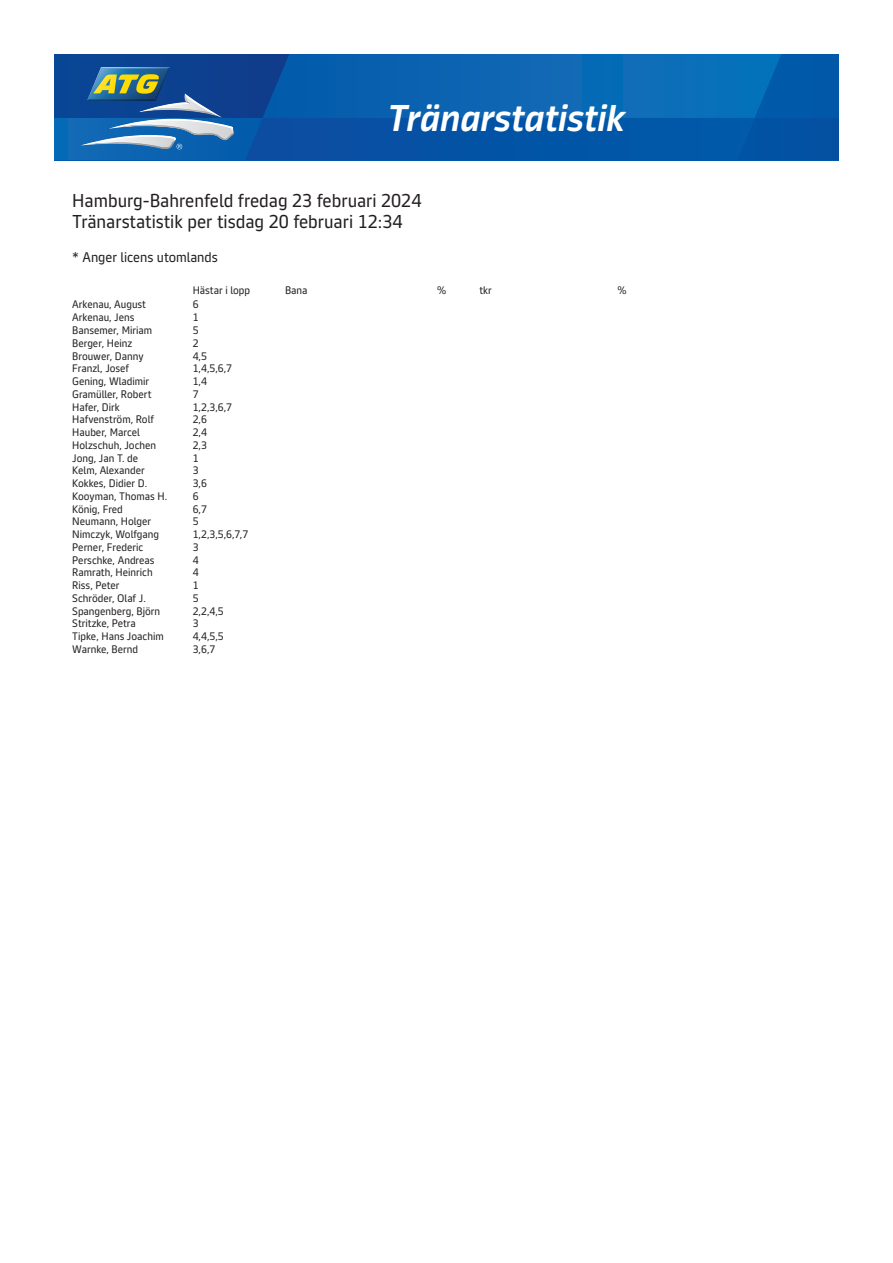
<style>
.page{position:relative;width:893px;height:1263px;background:#fff}
.page>*{position:absolute;margin:0;border:0;box-sizing:border-box;transform-origin:0 0}
.t1{font:italic 700 36px "ATG Text";color:#fff}
.t2{font:18px/21.6px "ATG Text";color:#231f20}
.t3{font:13.5px "ATG Text";color:#231f20}
.t4{font:10.5px "ATG Text";color:#231f20}
</style>
<div class="page">
<svg style="left:54px;top:54px;width:785px;height:106px"></svg>
<h1 class="t1" style="left:387px;top:100px;width:239px">Tränarstatistik</h1>
<h2 class="t2" style="left:72px;top:190px;width:351px">Hamburg-Bahrenfeld fredag 23 februari 2024<br>Tränarstatistik per tisdag 20 februari 12:34</h2>
<p class="t3" style="left:72px;top:250px;width:147px">* Anger licens utomlands</p>
<p class="t4" style="left:193px;top:285px;width:59px">Hästar i lopp</p>
<p class="t4" style="left:285px;top:285px;width:24px">Bana</p>
<p class="t4" style="left:437px;top:285px;width:11px">%</p>
<p class="t4" style="left:479px;top:285px;width:14px">tkr</p>
<p class="t4" style="left:618px;top:285px;width:11px">%</p>
<p class="t4" style="left:72px;top:299px;width:75px">Arkenau, August</p>
<p class="t4" style="left:193px;top:299px;width:7px">6</p>
<p class="t4" style="left:72px;top:312px;width:64px">Arkenau, Jens</p>
<p class="t4" style="left:193px;top:312px;width:7px">1</p>
<p class="t4" style="left:72px;top:325px;width:81px">Bansemer, Miriam</p>
<p class="t4" style="left:193px;top:325px;width:7px">5</p>
<p class="t4" style="left:72px;top:338px;width:61px">Berger, Heinz</p>
<p class="t4" style="left:193px;top:338px;width:7px">2</p>
<p class="t4" style="left:72px;top:350px;width:73px">Brouwer, Danny</p>
<p class="t4" style="left:193px;top:350px;width:16px">4,5</p>
<p class="t4" style="left:72px;top:363px;width:59px">Franzl, Josef</p>
<p class="t4" style="left:193px;top:363px;width:41px">1,4,5,6,7</p>
<p class="t4" style="left:72px;top:376px;width:78px">Gening, Wladimir</p>
<p class="t4" style="left:193px;top:376px;width:16px">1,4</p>
<p class="t4" style="left:72px;top:389px;width:81px">Gramüller, Robert</p>
<p class="t4" style="left:193px;top:389px;width:7px">7</p>
<p class="t4" style="left:72px;top:401px;width:49px">Hafer, Dirk</p>
<p class="t4" style="left:193px;top:401px;width:41px">1,2,3,6,7</p>
<p class="t4" style="left:72px;top:414px;width:83px">Hafvenström, Rolf</p>
<p class="t4" style="left:193px;top:414px;width:16px">2,6</p>
<p class="t4" style="left:72px;top:427px;width:69px">Hauber, Marcel</p>
<p class="t4" style="left:193px;top:427px;width:16px">2,4</p>
<p class="t4" style="left:72px;top:440px;width:85px">Holzschuh, Jochen</p>
<p class="t4" style="left:193px;top:440px;width:16px">2,3</p>
<p class="t4" style="left:72px;top:452px;width:67px">Jong, Jan T. de</p>
<p class="t4" style="left:193px;top:452px;width:7px">1</p>
<p class="t4" style="left:72px;top:465px;width:74px">Kelm, Alexander</p>
<p class="t4" style="left:193px;top:465px;width:7px">3</p>
<p class="t4" style="left:72px;top:478px;width:76px">Kokkes, Didier D.</p>
<p class="t4" style="left:193px;top:478px;width:16px">3,6</p>
<p class="t4" style="left:72px;top:491px;width:96px">Kooyman, Thomas H.</p>
<p class="t4" style="left:193px;top:491px;width:7px">6</p>
<p class="t4" style="left:72px;top:503px;width:52px">König, Fred</p>
<p class="t4" style="left:193px;top:503px;width:16px">6,7</p>
<p class="t4" style="left:72px;top:516px;width:80px">Neumann, Holger</p>
<p class="t4" style="left:193px;top:516px;width:7px">5</p>
<p class="t4" style="left:72px;top:529px;width:88px">Nimczyk, Wolfgang</p>
<p class="t4" style="left:193px;top:529px;width:57px">1,2,3,5,6,7,7</p>
<p class="t4" style="left:72px;top:542px;width:72px">Perner, Frederic</p>
<p class="t4" style="left:193px;top:542px;width:7px">3</p>
<p class="t4" style="left:72px;top:554px;width:84px">Perschke, Andreas</p>
<p class="t4" style="left:193px;top:554px;width:7px">4</p>
<p class="t4" style="left:72px;top:567px;width:82px">Ramrath, Heinrich</p>
<p class="t4" style="left:193px;top:567px;width:7px">4</p>
<p class="t4" style="left:72px;top:580px;width:49px">Riss, Peter</p>
<p class="t4" style="left:193px;top:580px;width:7px">1</p>
<p class="t4" style="left:72px;top:593px;width:75px">Schröder, Olaf J.</p>
<p class="t4" style="left:193px;top:593px;width:7px">5</p>
<p class="t4" style="left:72px;top:605px;width:89px">Spangenberg, Björn</p>
<p class="t4" style="left:193px;top:605px;width:32px">2,2,4,5</p>
<p class="t4" style="left:72px;top:618px;width:65px">Stritzke, Petra</p>
<p class="t4" style="left:193px;top:618px;width:7px">3</p>
<p class="t4" style="left:72px;top:631px;width:93px">Tipke, Hans Joachim</p>
<p class="t4" style="left:193px;top:631px;width:32px">4,4,5,5</p>
<p class="t4" style="left:72px;top:644px;width:67px">Warnke, Bernd</p>
<p class="t4" style="left:193px;top:644px;width:24px">3,6,7</p>
</div>
